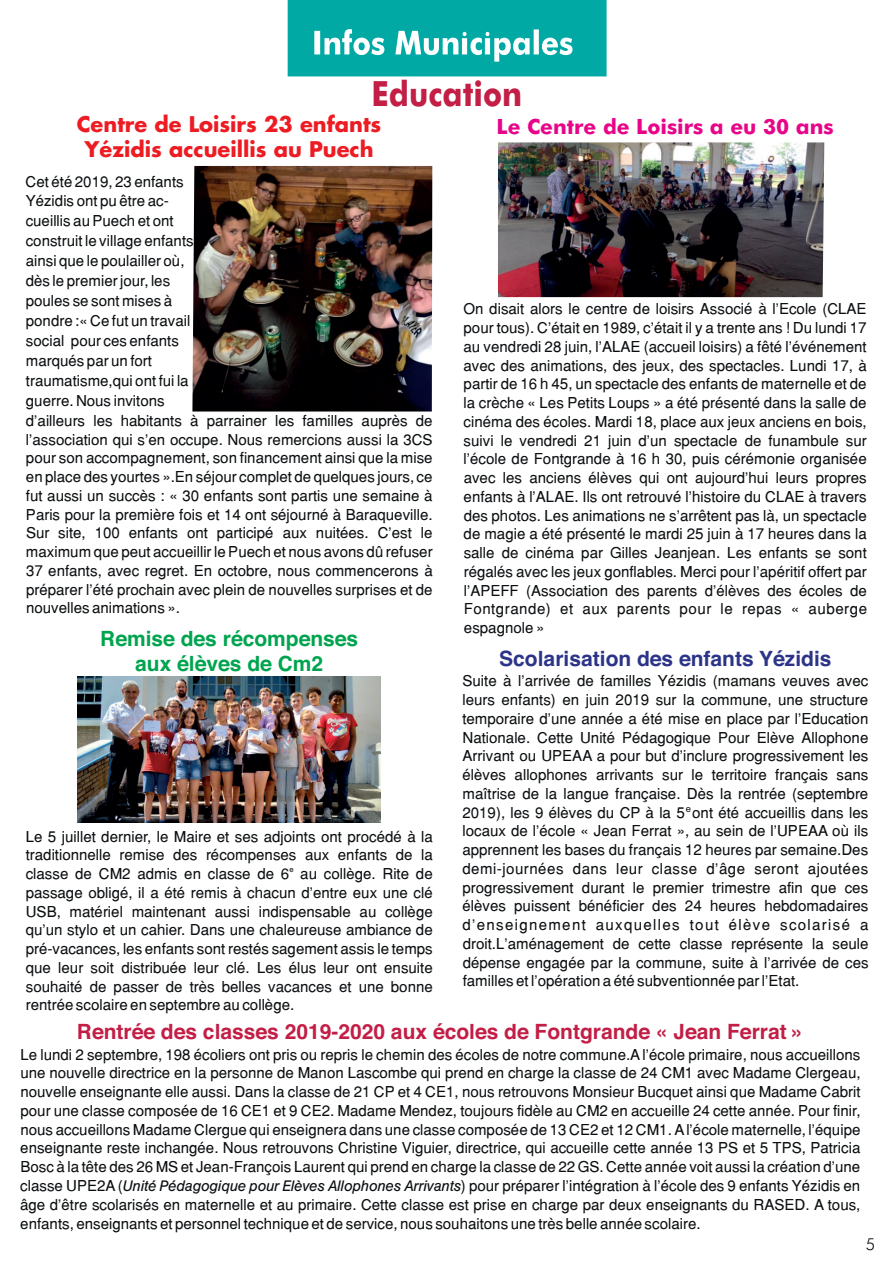
<style>
.page{position:relative;width:893px;height:1263px;background:#fff}
.page>*{position:absolute;margin:0;border:0;box-sizing:border-box;transform-origin:0 0}
.t1{font:700 34.8px "Futura BT";color:#c21e46;scale:.88 1}
.t2{font:700 21px "Helvetica";color:#c21e46}
.t3{font:700 21px/25px "Futura";color:#ed1c23;text-align:center}
.t4{font:700 21px/25px "Helvetica";color:#00a44f;text-align:center}
.t5{font:700 21px "Helvetica";color:#2c3488}
.t6{font:700 21px "Futura BT";color:#e80489}
.t7{font:300 16.5px "Futura BT";color:#0b0e10}
.t8{font:15px/18.8px "Helvetica";color:#0b0e10;text-align:justify}
.t9{font:9.45px "Arial";color:#0b0e10}
.t10{font:7.5px "Helvetica";color:#0b0e10}
.s1{font-family:"Helvetica BQ";font-style:italic}
</style>
<div class="page">
<img style="left:192px;top:166px;width:240px;height:245px">
<img style="left:78px;top:677px;width:303px;height:146px">
<svg style="left:288px;top:0;width:319px;height:76px;background:#1db2ae"></svg>
<img style="left:498px;top:142px;width:326px;height:155px">
<h1 class="t1" style="left:372px;top:73px;width:172px">Education</h1>
<h2 class="t6" style="left:496px;top:113px;width:339px">Le Centre de Loisirs a eu 30 ans</h2>
<h2 class="t3" style="left:77px;top:111px;width:306px">Centre de Loisirs 23 enfants<br>Yézidis accueillis au Puech</h2>
<p class="t8" style="left:26px;top:171px;width:409px;line-height:19.4px;text-align:left">Cet été 2019, 23 enfants<br>Yézidis ont pu être ac-<br>cueillis au Puech et ont<br>construit le village enfants<br>ainsi que le poulailler où,<br>dès le premier jour, les<br>poules se sont mises à<br>pondre :« Ce fut un travail<br>social pour ces enfants<br>marqués par un fort<br>traumatisme,qui ont fui la<br>guerre. Nous invitons<br>d'ailleurs les habitants à parrainer les familles auprès de l'association qui s'en occupe. Nous remercions aussi la 3CS pour son accompagnement, son financement ainsi que la mise en place des yourtes ».En séjour complet de quelques jours, ce fut aussi un succès : « 30 enfants sont partis une semaine à Paris pour la première fois et 14 ont séjourné à Baraqueville.<br>Sur site, 100 enfants ont participé aux nuitées. C'est le maximum que peut accueillir le Puech et nous avons dû refuser 37 enfants, avec regret. En octobre, nous commencerons à préparer l'été prochain avec plein de nouvelles surprises et de nouvelles animations ».</p>
<h2 class="t4" style="left:100px;top:626px;width:259px">Remise des récompenses aux élèves de Cm2</h2>
<p class="t8" style="left:26px;top:827px;width:409px">Le 5 juillet dernier, le Maire et ses adjoints ont procédé à la traditionnelle remise des récompenses aux enfants de la</p>
<p class="t10" style="left:289px;top:864px;width:6px">e</p>
<p class="t8" style="left:26px;top:864px;width:409px">classe de CM2 admis en classe de 6 au collège. Rite de passage obligé, il a été remis à chacun d’entre eux une clé USB, matériel maintenant aussi indispensable au collège qu’un stylo et un cahier. Dans une chaleureuse ambiance de pré-vacances, les enfants sont restés sagement assis le temps que leur soit distribuée leur clé. Les élus leur ont ensuite souhaité de passer de très belles vacances et une bonne rentrée scolaire en septembre au collège.</p>
<p class="t8" style="left:463px;top:300px;width:405px">On disait alors le centre de loisirs Associé à l’Ecole (CLAE pour tous). C'était en 1989, c'était il y a trente ans ! Du lundi 17 au vendredi 28 juin, l'ALAE (accueil loisirs) a fêté l'événement avec des animations, des jeux, des spectacles. Lundi 17, à partir de 16 h 45, un spectacle des enfants de maternelle et de la crèche « Les Petits Loups » a été présenté dans la salle de cinéma des écoles. Mardi 18, place aux jeux anciens en bois, suivi le vendredi 21 juin d'un spectacle de funambule sur l’école de Fontgrande à 16 h 30, puis cérémonie organisée avec les anciens élèves qui ont aujourd'hui leurs propres enfants à l'ALAE. Ils ont retrouvé l'histoire du CLAE à travers des photos. Les animations ne s'arrêtent pas là, un spectacle de magie a été présenté le mardi 25 juin à 17 heures dans la salle de cinéma par Gilles Jeanjean. Les enfants se sont régalés avec les jeux gonflables. Merci pour l’apéritif offert par l'APEFF (Association des parents d'élèves des écoles de Fontgrande) et aux parents pour le repas « auberge espagnole »</p>
<h2 class="t5" style="left:499px;top:642px;width:334px">Scolarisation des enfants Yézidis</h2>
<p class="t8" style="left:462px;top:671px;width:408px">Suite à l'arrivée de familles Yézidis (mamans veuves avec leurs enfants) en juin 2019 sur la commune, une structure temporaire d'une année a été mise en place par l'Education Nationale. Cette Unité Pédagogique Pour Elève Allophone Arrivant ou UPEAA a pour but d'inclure progressivement les élèves allophones arrivants sur le territoire français sans maîtrise de la langue française. Dès la rentrée (septembre 2019), les 9 élèves du CP à la 5°ont été accueillis dans les locaux de l'école « Jean Ferrat », au sein de l'UPEAA où ils apprennent les bases du français 12 heures par semaine.Des demi-journées dans leur classe d'âge seront ajoutées progressivement durant le premier trimestre afin que ces élèves puissent bénéficier des 24 heures hebdomadaires d'enseignement auxquelles tout élève scolarisé a droit.L’aménagement de cette classe représente la seule dépense engagée par la commune, suite à l’arrivée de ces familles et l’opération a été subventionnée par l’Etat.</p>
<p class="t9" style="left:686px;top:802px;width:7px">e</p>
<h2 class="t2" style="left:77px;top:1015px;width:729px">Rentrée des classes 2019-2020 aux écoles de Fontgrande « Jean Ferrat »</h2>
<p class="t8" style="left:20px;top:1045px;width:842px">Le lundi 2 septembre, 198 écoliers ont pris ou repris le chemin des écoles de notre commune.A l’école primaire, nous accueillons une nouvelle directrice en la personne de Manon Lascombe qui prend en charge la classe de 24 CM1 avec Madame Clergeau, nouvelle enseignante elle aussi. Dans la classe de 21 CP et 4 CE1, nous retrouvons Monsieur Bucquet ainsi que Madame Cabrit pour une classe composée de 16 CE1 et 9 CE2. Madame Mendez, toujours fidèle au CM2 en accueille 24 cette année. Pour finir, nous accueillons Madame Clergue qui enseignera dans une classe composée de 13 CE2 et 12 CM1. Al’école maternelle, l’équipe enseignante reste inchangée. Nous retrouvons Christine Viguier, directrice, qui accueille cette année 13 PS et 5 TPS, Patricia Bosc à la tête des 26 MS et Jean-François Laurent qui prend en charge la classe de 22 GS. Cette année voit aussi la création d’une classe UPE2A (<span class="s1">Unité Pédagogique pour Elèves Allophones Arrivants</span>) pour préparer l’intégration à l’école des 9 enfants Yézidis en âge d’être scolarisés en maternelle et au primaire. Cette classe est prise en charge par deux enseignants du RASED. A tous, enfants, enseignants et personnel technique et de service, nous souhaitons une très belle année scolaire.</p>
<p class="t7" style="left:866px;top:1234px;width:11px">5</p>
</div>
